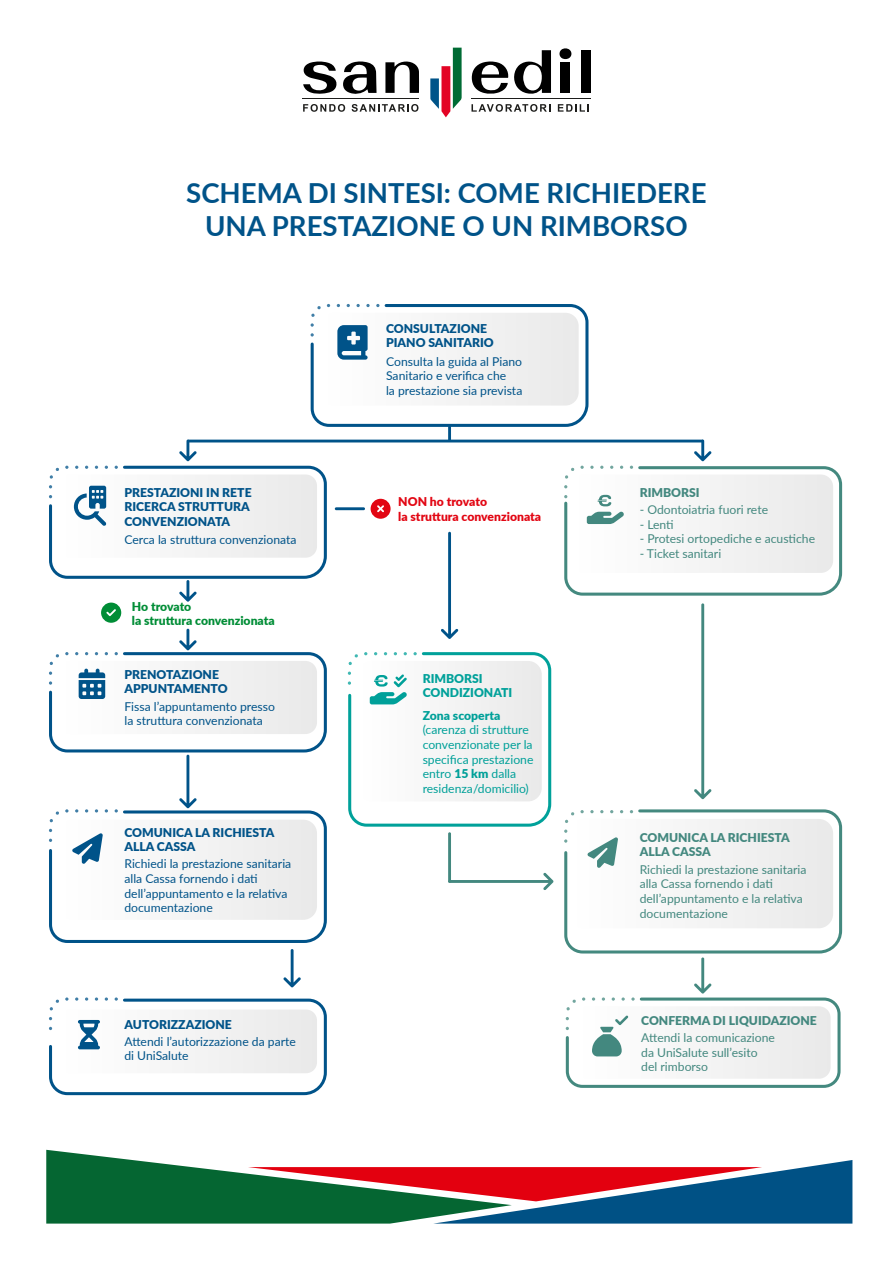
<style>
.page{position:relative;width:893px;height:1263px;background:#fff}
.page>*{position:absolute;margin:0;border:0;box-sizing:border-box;transform-origin:0 0}
.t1{font:700 27.6px/33.2px "Lato";color:#005389;text-align:center}
.t2{font:12.15px/14.5px "Lato";color:#005389}
.t3{font:12.15px/14.5px "Lato";color:#43887f}
.t4{font:900 12.15px/14.5px "Lato";color:#005389}
.t5{font:12.15px/14.5px "Lato";color:#00a099}
.t6{font:900 12.15px/14.5px "Lato";color:#43887f}
.t7{font:900 12.15px/14.5px "Lato";color:#e20613}
.t8{font:900 12.15px/14.5px "Lato";color:#008d36}
.t9{font:900 12.15px/14.5px "Lato";color:#00a19a}
.t10{font:900 12.15px "Lato";color:#00a099}
.s1{font-weight:900}
</style>
<div class="page">
<svg style="left:46px;top:1150px;width:806px;height:73px"></svg>
<svg style="left:343px;top:61px;width:34px;height:33px"></svg>
<svg style="left:385px;top:61px;width:34px;height:32px"></svg>
<svg style="left:472px;top:50px;width:79px;height:44px"></svg>
<svg style="left:303px;top:61px;width:34px;height:33px"></svg>
<div style="left:581px;top:50px;width:9px;height:43px;background:#000"></div>
<div style="left:561px;top:62px;width:9px;height:31px;background:#000"></div>
<svg style="left:430px;top:48px;width:32px;height:69px"></svg>
<svg style="left:559px;top:48px;width:13px;height:11px"></svg>
<svg style="left:303px;top:104px;width:42px;height:8px"></svg>
<svg style="left:352px;top:104px;width:66px;height:8px"></svg>
<svg style="left:471px;top:104px;width:80px;height:8px"></svg>
<svg style="left:558px;top:104px;width:31px;height:8px"></svg>
<hr style="left:303px;top:98px;width:116px;height:1px;background:#1d1d1b">
<hr style="left:471px;top:98px;width:119px;height:1px;background:#1d1d1b">
<svg style="left:310px;top:304px;width:279px;height:123px"></svg>
<svg style="left:49px;top:997px;width:278px;height:99px"></svg>
<svg style="left:694px;top:603px;width:17px;height:196px"></svg>
<svg style="left:451px;top:873px;width:103px;height:17px"></svg>
<svg style="left:441px;top:532px;width:17px;height:107px"></svg>
<hr style="left:335px;top:507px;width:30px;height:3px;background:#005389">
<hr style="left:448px;top:426px;width:3px;height:15px;background:#005389">
<hr style="left:448px;top:832px;width:3px;height:51px;background:#43887f">
<hr style="left:187px;top:440px;width:517px;height:2px;background:#005389">
<svg style="left:49px;top:440px;width:279px;height:183px"></svg>
<svg style="left:49px;top:629px;width:278px;height:358px"></svg>
<svg style="left:371px;top:499px;width:20px;height:20px"></svg>
<svg style="left:347px;top:652px;width:205px;height:175px"></svg>
<svg style="left:564px;top:809px;width:279px;height:279px"></svg>
<svg style="left:563px;top:440px;width:280px;height:156px"></svg>
<h1 class="t1" style="left:186px;top:175px;width:522px">SCHEMA DI SINTESI: COME RICHIEDERE<br>UNA PRESTAZIONE O UN RIMBORSO</h1>
<p class="t4" style="left:124px;top:484px;width:129px">PRESTAZIONI IN RETE<br>RICERCA STRUTTURA<br>CONVENZIONATA</p>
<p class="t2" style="left:124px;top:531px;width:174px">Cerca la struttura convenzionata</p>
<p class="t8" style="left:132px;top:598px;width:144px">Ho trovato<br>la struttura convenzionata</p>
<p class="t4" style="left:124px;top:666px;width:105px">PRENOTAZIONE<br>APPUNTAMENTO</p>
<p class="t2" style="left:124px;top:698px;width:152px">Fissa l’appuntamento presso la struttura convenzionata</p>
<p class="t4" style="left:124px;top:825px;width:152px">COMUNICA LA RICHIESTA<br>ALLA CASSA</p>
<p class="t2" style="left:124px;top:856px;width:168px">Richiedi la prestazione sanitaria alla Cassa fornendo i dati dell’appuntamento e la relativa documentazione</p>
<p class="t4" style="left:124px;top:1016px;width:109px">AUTORIZZAZIONE</p>
<p class="t2" style="left:124px;top:1034px;width:173px">Attendi l’autorizzazione da parte di UniSalute</p>
<p class="t4" style="left:386px;top:321px;width:109px">CONSULTAZIONE<br>PIANO SANITARIO</p>
<p class="t2" style="left:386px;top:353px;width:138px">Consulta la guida al Piano<br>Sanitario e verifica che<br>la prestazione sia prevista</p>
<p class="t7" style="left:398px;top:494px;width:144px">NON ho trovato<br>la struttura convenzionata</p>
<p class="t9" style="left:423px;top:670px;width:91px">RIMBORSI<br>CONDIZIONATI</p>
<p class="t10" style="left:423px;top:706px;width:79px">Zona scoperta</p>
<p class="t5" style="left:423px;top:722px;width:112px">(carenza di strutture convenzionate per la specifica prestazione entro <span class="s1">15 km</span> dalla residenza/domicilio)</p>
<p class="t6" style="left:640px;top:484px;width:62px">RIMBORSI</p>
<p class="t3" style="left:640px;top:502px;width:130px">- Odontoiatria fuori rete</p>
<p class="t3" style="left:640px;top:516px;width:36px">- Lenti</p>
<p class="t3" style="left:640px;top:531px;width:177px">- Protesi ortopediche e acustiche</p>
<p class="t3" style="left:640px;top:545px;width:83px">- Ticket sanitari</p>
<p class="t6" style="left:640px;top:830px;width:152px">COMUNICA LA RICHIESTA<br>ALLA CASSA</p>
<p class="t3" style="left:640px;top:861px;width:168px">Richiedi la prestazione sanitaria alla Cassa fornendo i dati dell’appuntamento e la relativa documentazione</p>
<p class="t6" style="left:641px;top:1012px;width:177px">CONFERMA DI LIQUIDAZIONE</p>
<p class="t3" style="left:641px;top:1030px;width:135px">Attendi la comunicazione da UniSalute sull’esito del rimborso</p>
</div>
